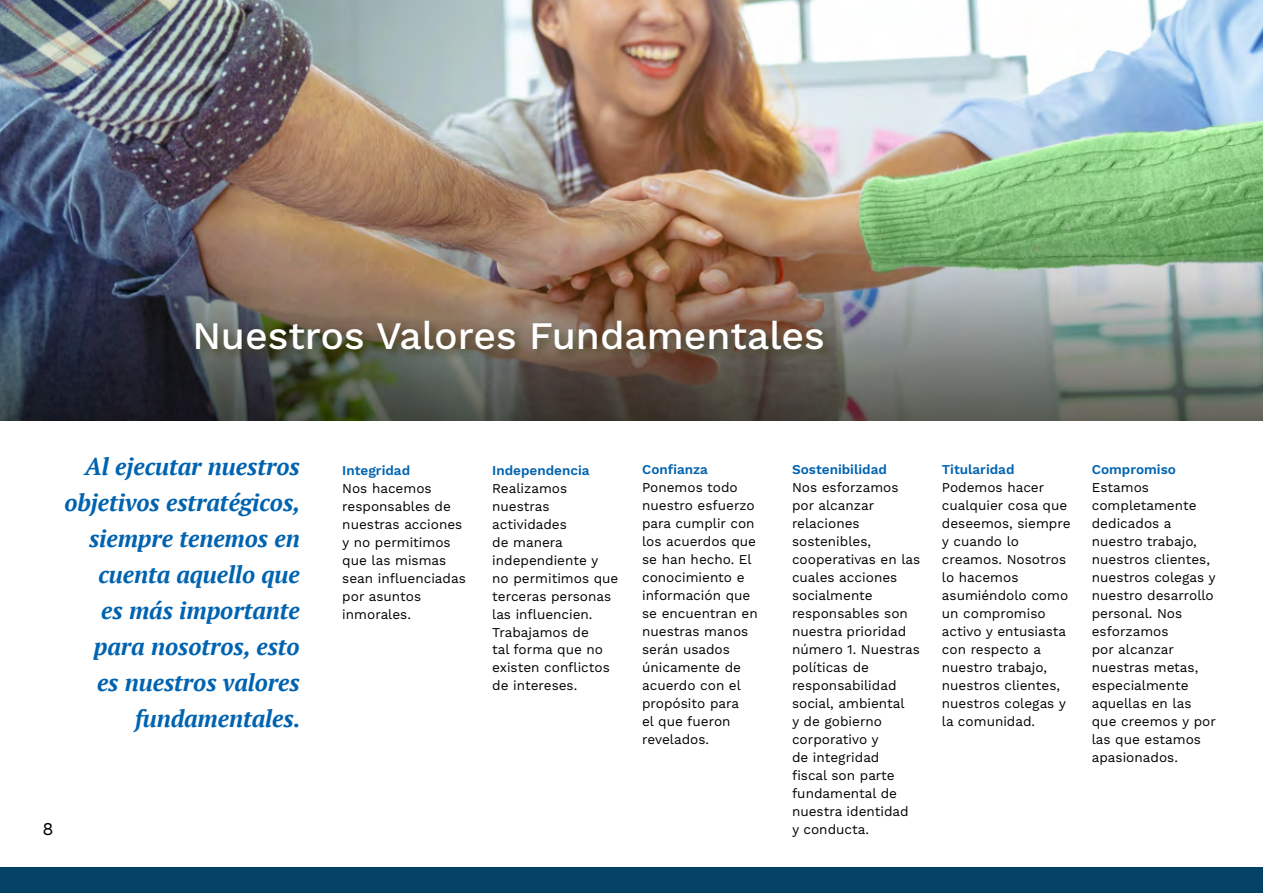
<style>
.page{position:relative;width:1263px;height:893px;background:#fff}
.page>*{position:absolute;margin:0;border:0;box-sizing:border-box;transform-origin:0 0}
.t1{font:500 39px "Work Sans";color:#fff}
.t2{font:italic 700 24px/36px "PT Serif";letter-spacing:-.005em;color:#0063b0;text-align:right}
.t3{font:18px "Work Sans";color:#000}
.t4{font:13.5px/18px "Work Sans";color:#000}
.t5{font:600 13.5px "Work Sans";color:#0063b0}
</style>
<div class="page">
<img style="left:0;top:0;width:1263px;height:223px">
<img style="left:0;top:223px;width:1263px;height:198px">
<div style="left:192px;top:316px;width:643px;height:46px;background:#3c3916;opacity:.75"></div>
<div style="left:0;top:867px;width:1263px;height:26px;background:#054166"></div>
<h1 class="t1" style="left:192px;top:312px;width:634px">Nuestros Valores Fundamentales</h1>
<h2 class="t2" style="left:64px;top:448px;width:238px">Al ejecutar nuestros objetivos estratégicos, siempre tenemos en cuenta aquello que<br>es más importante para nosotros, esto<br>es nuestros valores fundamentales.</h2>
<p class="t5" style="left:342px;top:462px;width:69px">Integridad</p>
<p class="t4" style="left:342px;top:480px;width:125px">Nos hacemos responsables de nuestras acciones y no permitimos que las mismas sean influenciadas por asuntos inmorales.</p>
<p class="t5" style="left:492px;top:462px;width:99px">Independencia</p>
<p class="t4" style="left:492px;top:479px;width:128px">Realizamos nuestras actividades<br>de manera independiente y<br>no permitimos que terceras personas las influencien.<br>Trabajamos de<br>tal forma que no existen conflictos de intereses.</p>
<p class="t5" style="left:642px;top:462px;width:67px">Confianza</p>
<p class="t4" style="left:642px;top:479px;width:117px">Ponemos todo nuestro esfuerzo para cumplir con los acuerdos que se han hecho. El conocimiento e información que se encuentran en nuestras manos serán usados únicamente de acuerdo con el propósito para<br>el que fueron revelados.</p>
<h3 class="t3" style="left:43px;top:818px;width:13px">8</h3>
<p class="t5" style="left:792px;top:462px;width:96px">Sostenibilidad</p>
<p class="t4" style="left:792px;top:479px;width:130px">Nos esforzamos por alcanzar relaciones sostenibles, cooperativas en las cuales acciones socialmente responsables son nuestra prioridad número 1. Nuestras políticas de responsabilidad social, ambiental<br>y de gobierno corporativo y<br>de integridad<br>fiscal son parte fundamental de nuestra identidad<br>y conducta.</p>
<p class="t5" style="left:942px;top:462px;width:74px">Titularidad</p>
<p class="t4" style="left:942px;top:479px;width:130px">Podemos hacer cualquier cosa que deseemos, siempre y cuando lo creamos. Nosotros lo hacemos asumiéndolo como un compromiso activo y entusiasta con respecto a nuestro trabajo, nuestros clientes, nuestros colegas y la comunidad.</p>
<p class="t5" style="left:1092px;top:462px;width:86px">Compromiso</p>
<p class="t4" style="left:1092px;top:479px;width:126px">Estamos completamente dedicados a nuestro trabajo, nuestros clientes, nuestros colegas y nuestro desarrollo personal. Nos esforzamos<br>por alcanzar nuestras metas, especialmente aquellas en las que creemos y por las que estamos apasionados.</p>
</div>
